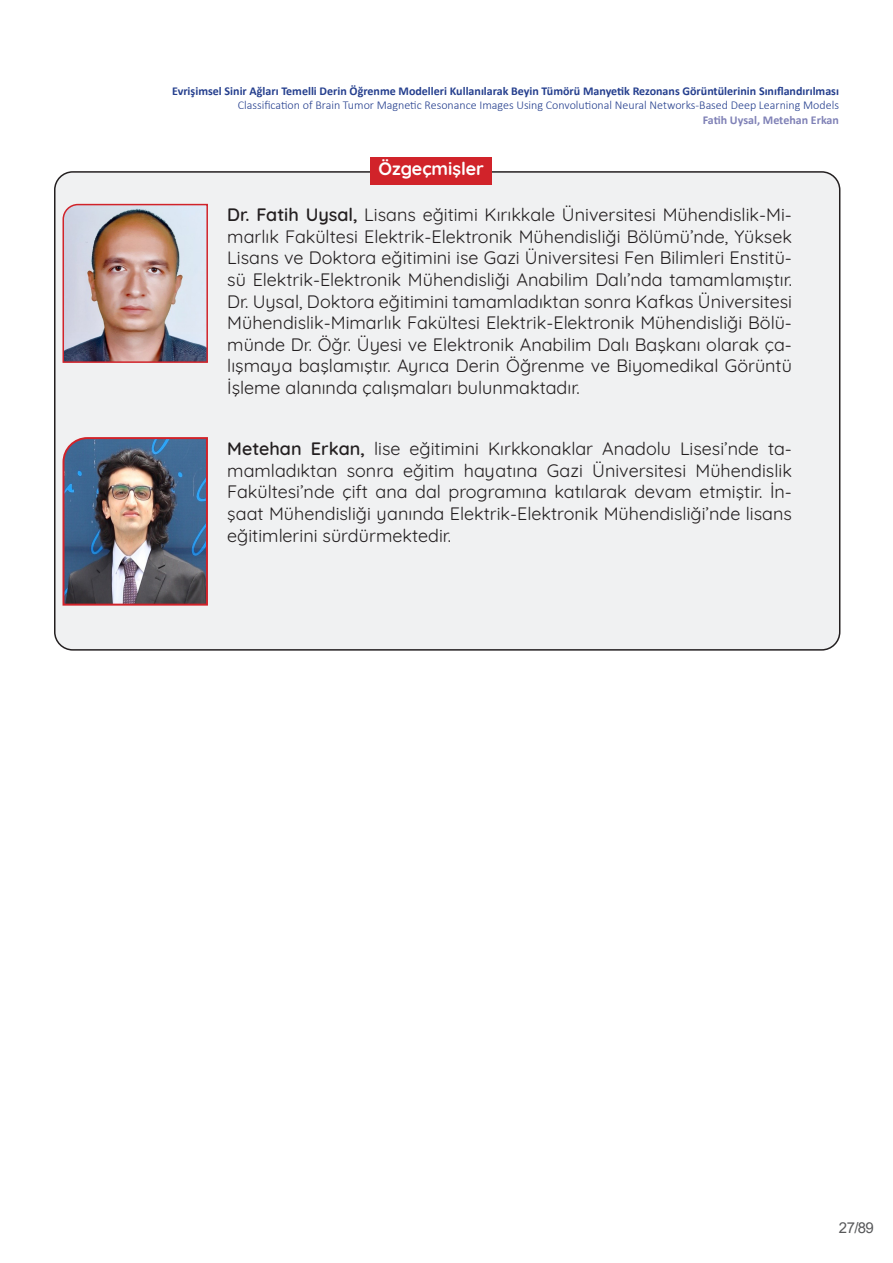
<style>
.page{position:relative;width:893px;height:1263px;background:#fff}
.page>*{position:absolute;margin:0;border:0;box-sizing:border-box;transform-origin:0 0}
.t1{font:18px/21.6px "Quicksand";color:#231f20;text-align:justify}
.t2{font:700 18px "Quicksand";color:#fff}
.t3{font:15px "Arial";color:#57585a}
.t4{font:700 12px "Calibri";color:#253f8e}
.t5{font:300 12px "Calibri";color:#253f8e}
.t6{font:700 12px "Calibri";color:#7f81b6}
.s1{font-weight:600}
</style>
<div class="page">
<div style="left:55px;top:172px;width:785px;height:478px;background:#f0f1f2;border-radius:18px"></div>
<img style="left:62px;top:203px;width:146px;height:160px">
<div style="left:371px;top:157px;width:121px;height:28px;background:#d1232a"></div>
<img style="left:62px;top:437px;width:146px;height:169px">
<p class="t4" style="left:172px;top:82px;width:668px">Evrişimsel Sinir Ağları Temelli Derin Öğrenme Modelleri Kullanılarak Beyin Tümörü Manyetik Rezonans Görüntülerinin Sınıflandırılması</p>
<p class="t5" style="left:238px;top:98px;width:603px">Classification of Brain Tumor Magnetic Resonance Images Using Convolutional Neural Networks-Based Deep Learning Models</p>
<p class="t6" style="left:703px;top:111px;width:138px">Fatih Uysal, Metehan Erkan</p>
<p class="t2" style="left:378px;top:155px;width:107px">Özgeçmişler</p>
<p class="t1" style="left:227px;top:202px;width:566px"><span class="s1">Dr. Fatih Uysal,</span> Lisans eğitimi Kırıkkale Üniversitesi Mühendislik-Mi&shy;marlık Fakültesi Elektrik-Elektronik Mühendisliği Bölümü’nde, Yüksek Lisans ve Doktora eğitimini ise Gazi Üniversitesi Fen Bilimleri Enstitü&shy;sü Elektrik-Elektronik Mühendisliği Anabilim Dalı’nda tamamlamıştır.<br>Dr. Uysal, Doktora eğitimini tamamladıktan sonra Kafkas Üniversitesi Mühendislik-Mimarlık Fakültesi Elektrik-Elektronik Mühendisliği Bölü&shy;münde Dr. Öğr. Üyesi ve Elektronik Anabilim Dalı Başkanı olarak ça&shy;lışmaya başlamıştır. Ayrıca Derin Öğrenme ve Biyomedikal Görüntü İşleme alanında çalışmaları bulunmaktadır.</p>
<p class="t1" style="left:227px;top:436px;width:566px"><span class="s1">Metehan Erkan,</span> lise eğitimini Kırkkonaklar Anadolu Lisesi’nde ta&shy;mamladıktan sonra eğitim hayatına Gazi Üniversitesi Mühendislik Fakültesi’nde çift ana dal programına katılarak devam etmiştir. İn&shy;şaat Mühendisliği yanında Elektrik-Elektronik Mühendisliği’nde lisans eğitimlerini sürdürmektedir.</p>
<p class="t3" style="left:839px;top:1217px;width:36px">27/89</p>
</div>
